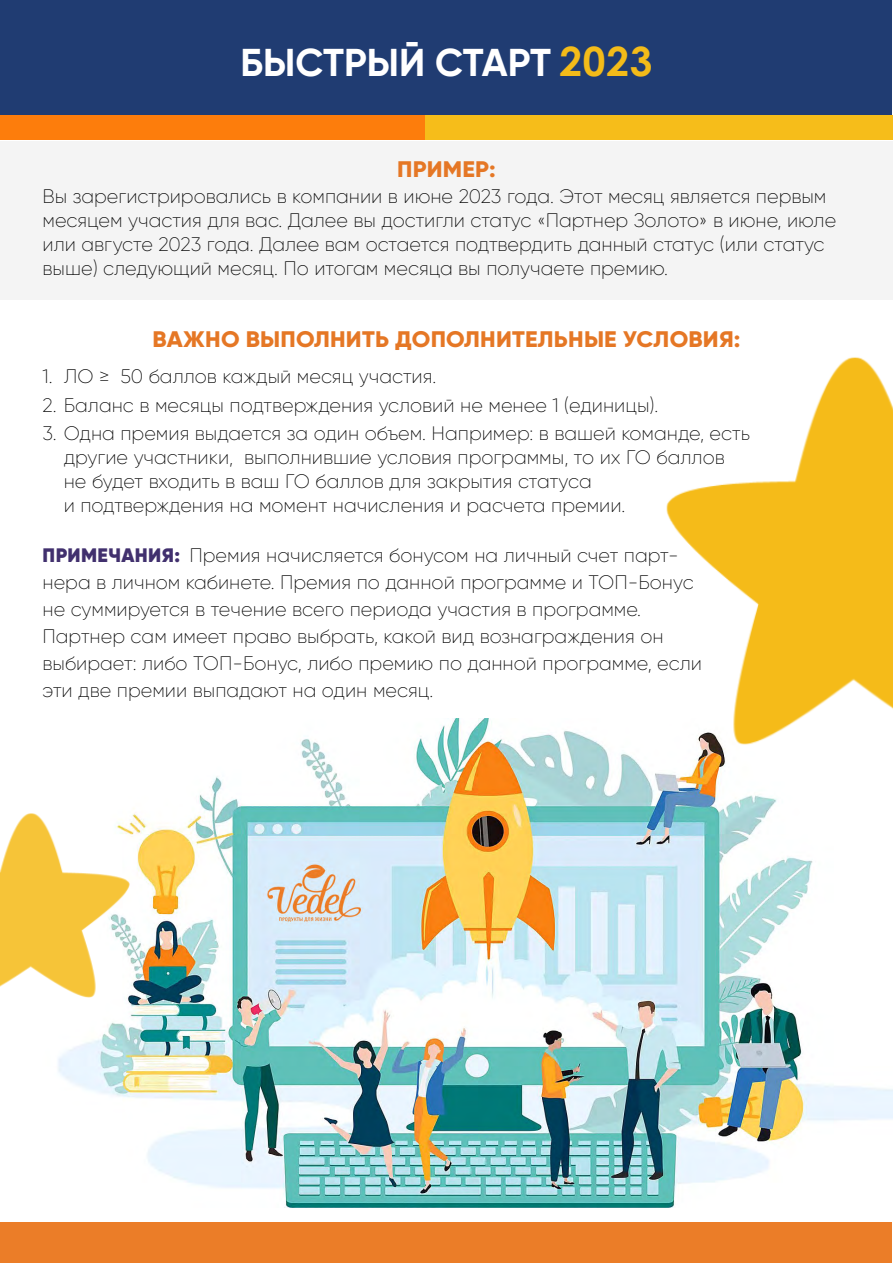
<style>
.page{position:relative;width:893px;height:1263px;background:#fff}
.page>*{position:absolute;margin:0;border:0;box-sizing:border-box;transform-origin:0 0}
.t1{font:700 44.7px "Gilroy";color:#fff}
.t2{font:700 38.85px "Gilroy";color:#fff}
.t3{font:800 22.5px "Gilroy";letter-spacing:.01em;color:#e57725;scale:1.05 1}
.t4{font:200 19.5px/24px "Gilroy";color:#000}
.s1{font-family:"Century Gothic";font-size:40.5px;color:#f3bb19}
.s2{font-weight:900;color:#41306e}
</style>
<div class="page">
<img style="left:58px;top:719px;width:835px;height:489px">
<img style="left:656px;top:357px;width:237px;height:406px">
<div style="left:1px;top:1222px;width:891px;height:41px;background:#eb7d28"></div>
<img style="left:0;top:768px;width:167px;height:252px">
<div style="left:0;top:141px;width:892px;height:159px;background:#f4f4f4"></div>
<div style="left:1px;top:0;width:891px;height:128px;background:#203c72"></div>
<div style="left:425px;top:116px;width:468px;height:24px;background:#f6bd1a"></div>
<div style="left:1px;top:116px;width:424px;height:24px;background:#fd7d0c"></div>
<p class="t2" style="left:240px;top:38px;width:414px">БЫСТРЫЙ СТАРТ <span class="s1">2023</span></p>
<p class="t1" style="left:268px;top:42px;width:359px">БЫСТРЫЙ СТАРТ</p>
<p class="t3" style="left:397px;top:155px;width:96px">ПРИМЕР:</p>
<p class="t4" style="left:43px;top:184px;width:795px">Вы зарегистрировались в компании в июне 2023 года. Этот месяц является первым месяцем участия для вас. Далее вы достигли статус «Партнер Золото» в июне, июле или августе 2023 года. Далее вам остается подтвердить данный статус (или статус выше) следующий месяц. По итогам месяца вы получаете премию.</p>
<p class="t3" style="left:153px;top:324px;width:561px">ВАЖНО ВЫПОЛНИТЬ ДОПОЛНИТЕЛЬНЫЕ УСЛОВИЯ:</p>
<p class="t4" style="left:43px;top:364px;width:395px">1. ЛО ≥ 50 баллов каждый месяц участия.</p>
<p class="t4" style="left:43px;top:393px;width:617px">2. Баланс в месяцы подтверждения условий не менее 1 (единицы).</p>
<p class="t4" style="left:64px;top:421px;width:688px;text-indent:-21px">3. Одна премия выдается за один объем. Например: в вашей команде, есть другие участники, выполнившие условия программы, то их ГО баллов не будет входить в ваш ГО баллов для закрытия статуса<br>и подтверждения на момент начисления и расчета премии.</p>
<p class="t4" style="left:43px;top:541px;width:661px;line-height:27px"><span class="s2">ПРИМЕЧАНИЯ:</span> Премия начисляется бонусом на личный счет парт&shy;нера в личном кабинете. Премия по данной программе и ТОП-Бонус не суммируется в течение всего периода участия в программе.<br>Партнер сам имеет право выбрать, какой вид вознаграждения он выбирает: либо ТОП-Бонус, либо премию по данной программе, если эти две премии выпадают на один месяц.</p>
</div>
